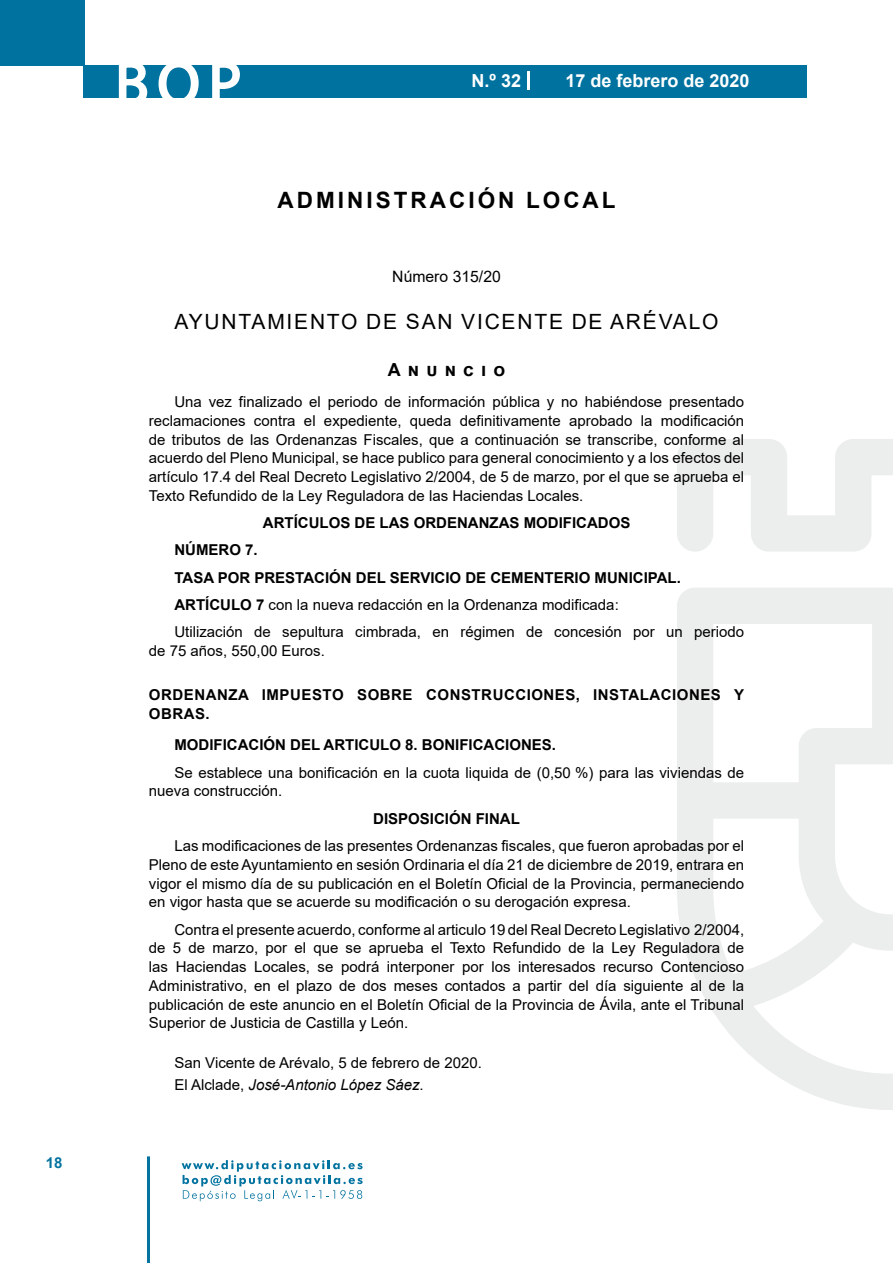
<style>
.page{position:relative;width:893px;height:1263px;background:#fff}
.page>*{position:absolute;margin:0;border:0;box-sizing:border-box;transform-origin:0 0}
.t1{font:500 61.5px "Avant Garde";color:#fff}
.t2{font:700 22.5px "Arial";letter-spacing:.135em;color:#000}
.t3{font:21px "Arial";letter-spacing:.085em;color:#000}
.t4{font:700 18px "Arial";color:#fff}
.t5{font:700 18px "Arial";letter-spacing:.4em;color:#000}
.t6{font:15.75px "Arial";color:#000}
.t7{font:15px/18.8px "Arial";color:#000;text-align:justify}
.t8{font:700 15px "Arial";color:#000}
.t9{font:700 15px/18.8px "Arial";letter-spacing:.035em;color:#000}
.t10{font:700 15px "Arial";color:#04739f}
.s1{font-weight:700}
.s2{font-style:italic}
</style>
<div class="page">
<div style="left:0;top:0;width:85px;height:65px;background:#00729f"></div>
<div style="left:84px;top:65px;width:723px;height:33px;background:#00729f"></div>
<svg style="left:118px;top:65px;width:30px;height:33px"></svg>
<svg style="left:158px;top:65px;width:41px;height:33px"></svg>
<svg style="left:212px;top:65px;width:28px;height:33px"></svg>
<svg style="left:182px;top:1160px;width:181px;height:41px"></svg>
<hr style="left:147px;top:1156px;width:3px;height:107px;background:#04739f">
<svg style="left:528px;top:71px;width:2px;height:19px"></svg>
<svg style="left:677px;top:439px;width:216px;height:671px"></svg>
<p class="t10" style="left:46px;top:1152px;width:18px">18</p>
<h1 class="t1" style="left:115px;top:46px;width:128px">BOP</h1>
<p class="t4" style="left:472px;top:68px;width:51px">N.º 32</p>
<p class="t4" style="left:565px;top:68px;width:186px">17 de febrero de 2020</p>
<h2 class="t2" style="left:277px;top:184px;width:340px">ADMINISTRACIÓN LOCAL</h2>
<p class="t6" style="left:392px;top:266px;width:110px">Número 315/20</p>
<h3 class="t3" style="left:175px;top:307px;width:545px">AYUNTAMIENTO DE SAN VICENTE DE ARÉVALO</h3>
<p class="t5" style="left:388px;top:357px;width:119px">Anuncio</p>
<p class="t7" style="left:149px;top:392px;width:597px;text-indent:26px">Una vez finalizado el periodo de información pública y no habiéndose presentado reclamaciones contra el expediente, queda definitivamente aprobado la modificación de tributos de las Ordenanzas Fiscales, que a continuación se transcribe, conforme al acuerdo del Pleno Municipal, se hace publico para general conocimiento y a los efectos del artículo 17.4 del Real Decreto Legislativo 2/2004, de 5 de marzo, por el que se aprueba el Texto Refundido de la Ley Reguladora de las Haciendas Locales.</p>
<p class="t8" style="left:263px;top:512px;width:369px">ARTÍCULOS DE LAS ORDENANZAS MODIFICADOS</p>
<p class="t7" style="left:174px;top:536px;width:571px;line-height:27.3px;text-align:left"><span class="s1">NÚMERO 7.<br>TASA POR PRESTACIÓN DEL SERVICIO DE CEMENTERIO MUNICIPAL.<br>ARTÍCULO 7</span> con la nueva redacción en la Ordenanza modificada:<br>Utilización de sepultura cimbrada, en régimen de concesión por un periodo</p>
<p class="t7" style="left:149px;top:641px;width:177px">de 75 años, 550,00 Euros.</p>
<p class="t9" style="left:149px;top:686px;width:597px">ORDENANZA IMPUESTO SOBRE CONSTRUCCIONES, INSTALACIONES Y<br>OBRAS.</p>
<p class="t8" style="left:174px;top:735px;width:383px">MODIFICACIÓN DEL ARTICULO 8. BONIFICACIONES.</p>
<p class="t7" style="left:149px;top:763px;width:597px;text-indent:26px">Se establece una bonificación en la cuota liquida de (0,50 %) para las viviendas de nueva construcción.</p>
<p class="t8" style="left:373px;top:808px;width:148px">DISPOSICIÓN FINAL</p>
<p class="t7" style="left:149px;top:836px;width:597px;text-indent:26px">Las modificaciones de las presentes Ordenanzas fiscales, que fueron aprobadas por el Pleno de este Ayuntamiento en sesión Ordinaria el día 21 de diciembre de 2019, entrara en vigor el mismo día de su publicación en el Boletín Oficial de la Provincia, permaneciendo en vigor hasta que se acuerde su modificación o su derogación expresa.</p>
<p class="t7" style="left:149px;top:920px;width:597px;text-indent:26px">Contra el presente acuerdo, conforme al articulo 19 del Real Decreto Legislativo 2/2004, de 5 de marzo, por el que se aprueba el Texto Refundido de la Ley Reguladora de las Haciendas Locales, se podrá interponer por los interesados recurso Contencioso Administrativo, en el plazo de dos meses contados a partir del día siguiente al de la publicación de este anuncio en el Boletín Oficial de la Provincia de Ávila, ante el Tribunal Superior de Justicia de Castilla y León.</p>
<p class="t7" style="left:174px;top:1051px;width:309px;line-height:22.2px">San Vicente de Arévalo, 5 de febrero de 2020.<br>El Alclade, <span class="s2">José-Antonio López Sáez</span>.</p>
</div>
